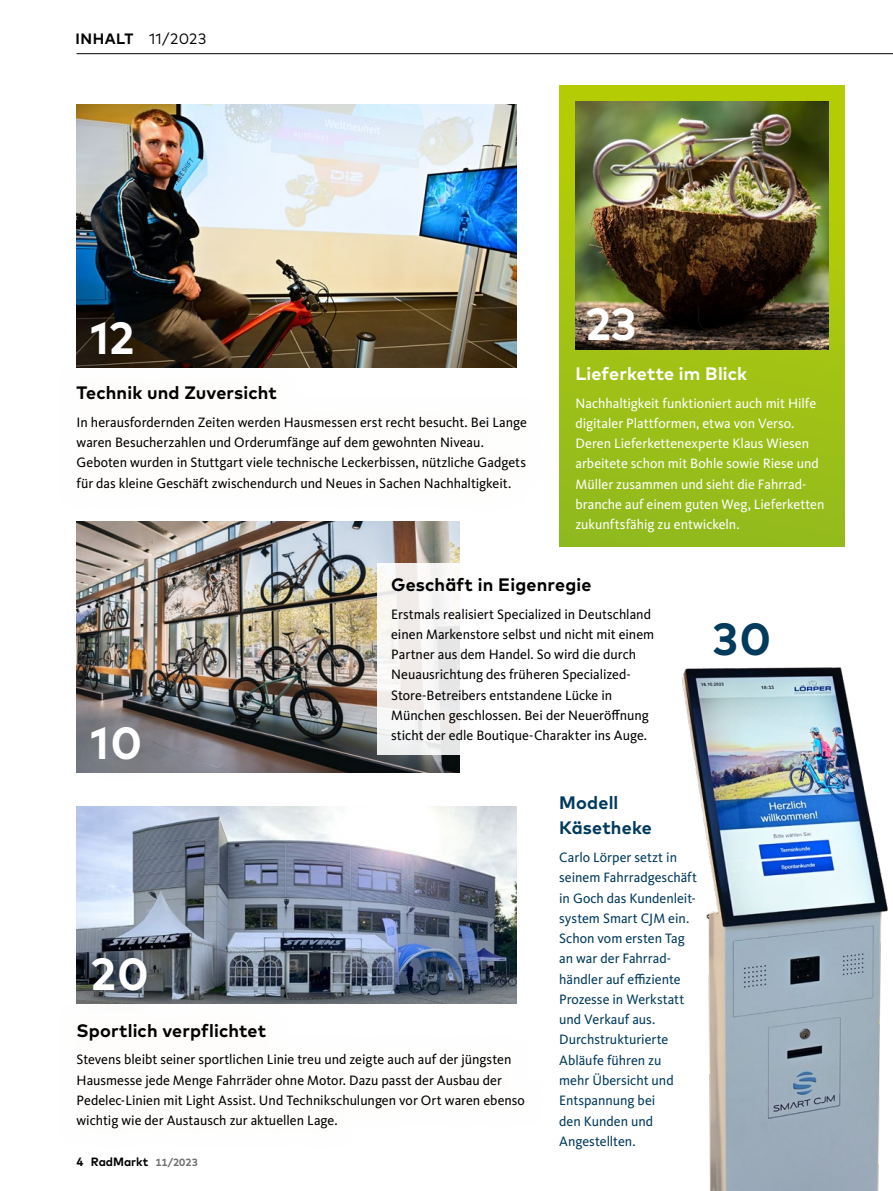
<style>
.page{position:relative;width:893px;height:1191px;background:#fff}
.page>*{position:absolute;margin:0;border:0;box-sizing:border-box;transform-origin:0 0}
.t1{font:700 45px "Mark OT";color:#fff}
.t2{font:700 45px "Mark OT";color:#003a5c}
.t3{font:700 18px "Mark OT";letter-spacing:.01em;color:#000}
.t4{font:700 18px "Mark OT";letter-spacing:.01em;color:#fff}
.t5{font:700 18px/25.5px "Mark OT";letter-spacing:.01em;color:#003a5c}
.t6{font:15px "Mark OT";letter-spacing:.02em;color:#000}
.t7{font:14.1px/20.2px "Kievit OT";color:#000}
.t8{font:14.1px/20.2px "Kievit OT";color:#003a5c}
.t9{font:14.1px/20.2px "Kievit OT";letter-spacing:-.005em;color:#fff}
.t10{font:700 12px "Mark OT";color:#000}
.s1{font-weight:700}
.s2{font-size:10.5px;color:#706f6f}
</style>
<div class="page">
<img style="left:77px;top:806px;width:440px;height:194px">
<img style="left:77px;top:522px;width:382px;height:250px">
<img style="left:77px;top:104px;width:440px;height:259px">
<img style="left:682px;top:667px;width:206px;height:524px">
<hr style="left:77px;top:53px;width:816px;height:1px;background:#000">
<div style="left:67px;top:931px;width:107px;height:87px;background:#000;opacity:.3"></div>
<div style="left:66px;top:700px;width:101px;height:86px;background:#000;opacity:.3"></div>
<div style="left:78px;top:309px;width:68px;height:59px;background:#000;opacity:.15"></div>
<div style="left:559px;top:86px;width:285px;height:460px;background:linear-gradient(to bottom,#bacf01,#92bb1f)"></div>
<svg style="left:377px;top:563px;width:83px;height:191px;fill:#f2f1f0"></svg>
<img style="left:575px;top:102px;width:253px;height:247px">
<p class="t6" style="left:76px;top:30px;width:132px"><span class="s1">INHALT</span> 11/2023</p>
<h1 class="t1" style="left:91px;top:309px;width:45px">12</h1>
<p class="t3" style="left:77px;top:381px;width:202px">Technik und Zuversicht</p>
<p class="t7" style="left:77px;top:412px;width:452px">In herausfordernden Zeiten werden Hausmessen erst recht besucht. Bei Lange waren Besucherzahlen und Orderumfänge auf dem gewohnten Niveau.<br>Geboten wurden in Stuttgart viele technische Leckerbissen, nützliche Gadgets für das kleine Geschäft zwischendurch und Neues in Sachen Nachhaltigkeit.</p>
<h1 class="t1" style="left:585px;top:295px;width:53px">23</h1>
<p class="t4" style="left:575px;top:362px;width:173px">Lieferkette im Blick</p>
<p class="t9" style="left:575px;top:392px;width:250px">Nachhaltigkeit funktioniert auch mit Hilfe digitaler Plattformen, etwa von Verso.<br>Deren Lieferkettenexperte Klaus Wiesen arbeitete schon mit Bohle sowie Riese und Müller zusammen und sieht die Fahrrad&shy;branche auf einem guten Weg, Lieferketten zukunftsfähig zu entwickeln.</p>
<h1 class="t1" style="left:91px;top:713px;width:53px">10</h1>
<p class="t3" style="left:391px;top:573px;width:202px">Geschäft in Eigenregie</p>
<p class="t7" style="left:391px;top:603px;width:265px">Erstmals realisiert Specialized in Deutschland einen Markenstore selbst und nicht mit einem Partner aus dem Handel. So wird die durch Neuausrichtung des früheren Specialized-Store-Betreibers entstandene Lücke in München geschlossen. Bei der Neueröffnung sticht der edle Boutique-Charakter ins Auge.</p>
<h1 class="t1" style="left:91px;top:945px;width:60px">20</h1>
<p class="t3" style="left:77px;top:1018px;width:191px">Sportlich verpflichtet</p>
<p class="t7" style="left:77px;top:1049px;width:450px">Stevens bleibt seiner sportlichen Linie treu und zeigte auch auf der jüngsten Hausmesse jede Menge Fahrräder ohne Motor. Dazu passt der Ausbau der Pedelec-Linien mit Light Assist. Und Technikschulungen vor Ort waren ebenso wichtig wie der Austausch zur aktuellen Lage.</p>
<p class="t10" style="left:77px;top:1153px;width:123px">4 RadMarkt <span class="s2">11/2023</span></p>
<p class="t5" style="left:559px;top:789px;width:94px">Modell<br>Käsetheke</p>
<p class="t8" style="left:559px;top:847px;width:139px">Carlo Lörper setzt in seinem Fahrradgeschäft in Goch das Kundenleit&shy;system Smart CJM ein.<br>Schon vom ersten Tag an war der Fahrrad&shy;händler auf effiziente<br>Prozesse in Werkstatt und Verkauf aus.<br>Durchstrukturierte<br>Abläufe führen zu<br>mehr Übersicht und<br>Entspannung bei<br>den Kunden und<br>Angestellten.</p>
<h1 class="t2" style="left:712px;top:610px;width:60px">30</h1>
</div>
